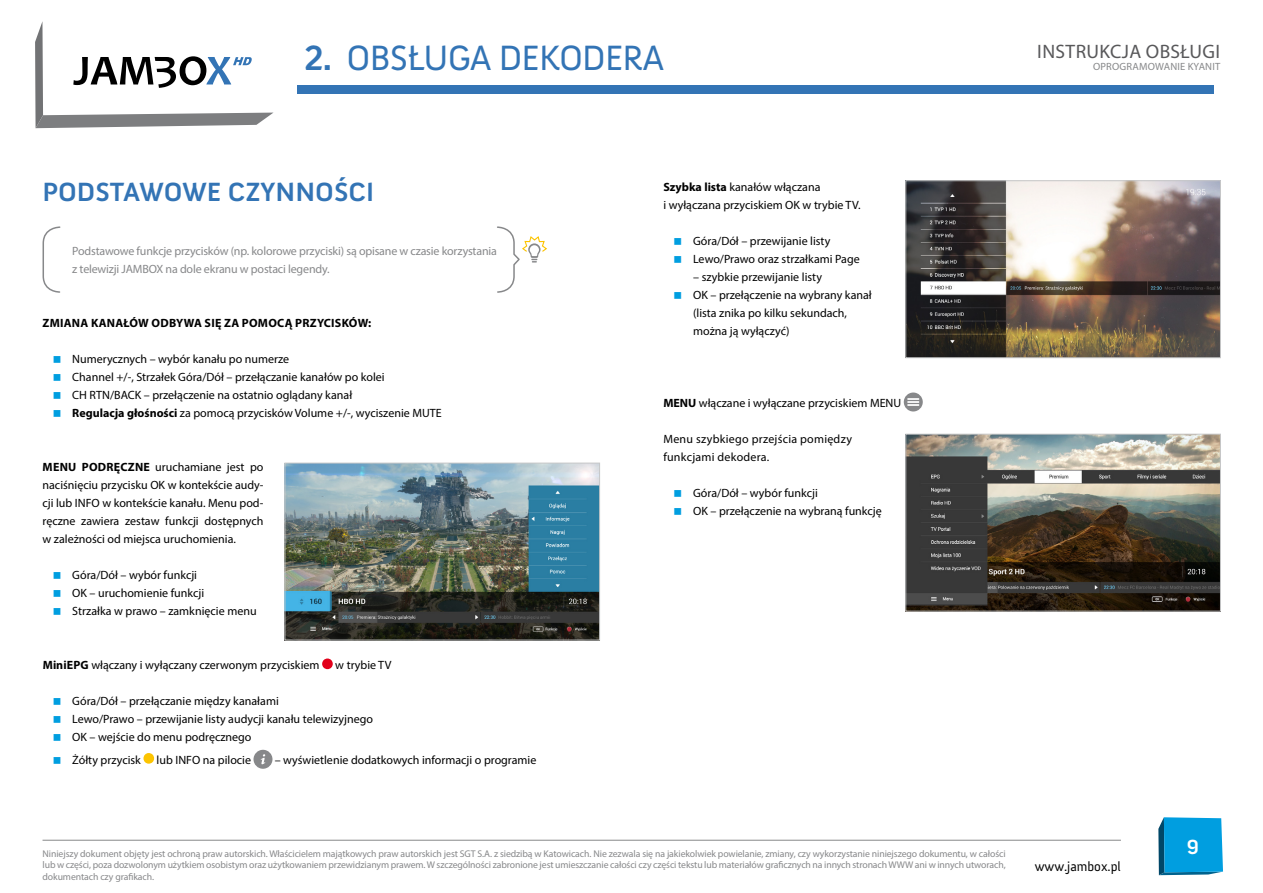
<style>
.page{position:relative;width:1263px;height:893px;background:#fff}
.page>*{position:absolute;margin:0;border:0;box-sizing:border-box;transform-origin:0 0}
.t1{font:36px "Anivers";letter-spacing:-.025em;color:#3374b5}
.t2{font:700 27px "Anivers";color:#3374b5}
.t3{font:700 21px "Anivers";color:#fff}
.t4{font:19.5px "Myriad Pro";letter-spacing:.02em;color:#58585a}
.t5{font:13.5px "Anivers";color:#000}
.t6{font:12px/18px "Myriad Pro";color:#000}
.t7{font:12px/18px "Myriad Pro";letter-spacing:-.015em;color:#87888a}
.t8{font:12px/18px "Myriad Pro";letter-spacing:.02em;color:#000}
.t9{font:700 12px "Myriad Pro";letter-spacing:.02em;color:#000}
.t10{font:10.5px "Myriad Pro";letter-spacing:.02em;color:#87888a}
.t11{font:9.75px/11.7px "Myriad Pro";letter-spacing:-.01em;color:#87888a;text-align:justify}
.s1{font-weight:700}
</style>
<div class="page">
<svg style="left:35px;top:21px;width:238px;height:107px"></svg>
<hr style="left:43px;top:840px;width:1078px;height:1px;background:#87888a">
<svg style="left:1158px;top:817px;width:65px;height:58px;background:#0e9ad5"></svg>
<div style="left:297px;top:85px;width:916px;height:9px;background:#3374b5"></div>
<svg style="left:42px;top:226px;width:19px;height:67px"></svg>
<svg style="left:497px;top:226px;width:50px;height:67px"></svg>
<div style="left:904px;top:392px;width:19px;height:19px;background:#87888a;border-radius:50%"></div>
<svg style="left:907px;top:398px;width:12px;height:8px"></svg>
<svg style="left:322px;top:658px;width:11px;height:11px"></svg>
<svg style="left:143px;top:753px;width:11px;height:11px"></svg>
<div style="left:253px;top:750px;width:19px;height:19px;background:#87888a;border-radius:50%"></div>
<svg style="left:261px;top:754px;width:4px;height:10px"></svg>
<img style="left:907px;top:436px;width:312px;height:173px">
<div style="left:905px;top:434px;width:316px;height:177px;border:1px solid #c6c7c8"></div>
<img style="left:287px;top:465px;width:311px;height:173px">
<div style="left:285px;top:463px;width:315px;height:177px;border:1px solid #c6c7c8"></div>
<img style="left:907px;top:183px;width:312px;height:173px">
<div style="left:905px;top:181px;width:316px;height:177px;border:1px solid #c6c7c8"></div>
<h1 class="t1" style="left:304px;top:38px;width:361px"><span class="s1">2.</span> OBSŁUGA DEKODERA</h1>
<h2 class="t2" style="left:43px;top:177px;width:333px">PODSTAWOWE CZYNNOŚCI</h2>
<p class="t7" style="left:72px;top:242px;width:426px">Podstawowe funkcje przycisków (np. kolorowe przyciski) są opisane w czasie korzystania z telewizji JAMBOX na dole ekranu w postaci legendy.</p>
<p class="t9" style="left:43px;top:315px;width:330px">ZMIANA KANAŁÓW ODBYWA SIĘ ZA POMOCĄ PRZYCISKÓW:</p>
<p class="t6" style="left:72px;top:350px;width:371px">Numerycznych – wybór kanału po numerze<br>Channel +/-, Strzałek Góra/Dół – przełączanie kanałów po kolei<br>CH RTN/BACK – przełączenie na ostatnio oglądany kanał<br><span class="s1">Regulacja głośności</span> za pomocą przycisków Volume +/-, wyciszenie MUTE</p>
<p class="t6" style="left:43px;top:458px;width:222px;text-align:justify"><span class="s1">MENU PODRĘCZNE</span> uruchamiane jest po naciśnięciu przycisku OK w kontekście audy&shy;cji lub INFO w kontekście kanału. Menu pod&shy;ręczne zawiera zestaw funkcji dostępnych w zależności od miejsca uruchomienia.</p>
<p class="t6" style="left:72px;top:566px;width:186px">Góra/Dół – wybór funkcji<br>OK – uruchomienie funkcji<br>Strzałka w prawo – zamknięcie menu</p>
<p class="t6" style="left:43px;top:656px;width:278px"><span class="s1">MiniEPG</span> włączany i wyłączany czerwonym przyciskiem</p>
<p class="t6" style="left:335px;top:656px;width:58px">w trybie TV</p>
<p class="t6" style="left:72px;top:692px;width:302px">Góra/Dół – przełączanie między kanałami<br>Lewo/Prawo – przewijanie listy audycji kanału telewizyjnego<br>OK – wejście do menu podręcznego</p>
<p class="t6" style="left:72px;top:750px;width:70px">Żółty przycisk</p>
<p class="t6" style="left:157px;top:750px;width:96px">lub INFO na pilocie</p>
<p class="t6" style="left:275px;top:750px;width:263px">– wyświetlenie dodatkowych informacji o programie</p>
<p class="t6" style="left:663px;top:178px;width:199px"><span class="s1">Szybka lista</span> kanałów włączana<br>i wyłączana przyciskiem OK w trybie TV.</p>
<p class="t6" style="left:693px;top:232px;width:168px">Góra/Dół – przewijanie listy<br>Lewo/Prawo oraz strzałkami Page</p>
<p class="t6" style="left:693px;top:268px;width:180px">– szybkie przewijanie listy<br>OK – przełączenie na wybrany kanał (lista znika po kilku sekundach, można ją wyłączyć)</p>
<p class="t6" style="left:663px;top:394px;width:239px"><span class="s1">MENU</span> włączane i wyłączane przyciskiem MENU</p>
<p class="t8" style="left:663px;top:430px;width:190px">Menu szybkiego przejścia pomiędzy funkcjami dekodera.</p>
<p class="t6" style="left:693px;top:484px;width:190px">Góra/Dół – wybór funkcji<br>OK – przełączenie na wybraną funkcję</p>
<h3 class="t4" style="left:1037px;top:40px;width:184px">INSTRUKCJA OBSŁUGI</h3>
<p class="t10" style="left:1093px;top:60px;width:129px">OPROGRAMOWANIE KYANIT</p>
<p class="t11" style="left:43px;top:847px;width:965px">Niniejszy dokument objęty jest ochroną praw autorskich. Właścicielem majątkowych praw autorskich jest SGT S.A. z siedzibą w Katowicach. Nie zezwala się na jakiekolwiek powielanie, zmiany, czy wykorzystanie niniejszego dokumentu, w całości lub w części, poza dozwolonym użytkiem osobistym oraz użytkowaniem przewidzianym prawem. W szczególności zabronione jest umieszczanie całości czy części tekstu lub materiałów graficznych na innych stronach WWW ani w innych utworach, dokumentach czy grafikach.</p>
<p class="t5" style="left:1035px;top:859px;width:88px">www.jambox.pl</p>
<h3 class="t3" style="left:1187px;top:835px;width:13px">9</h3>
</div>
